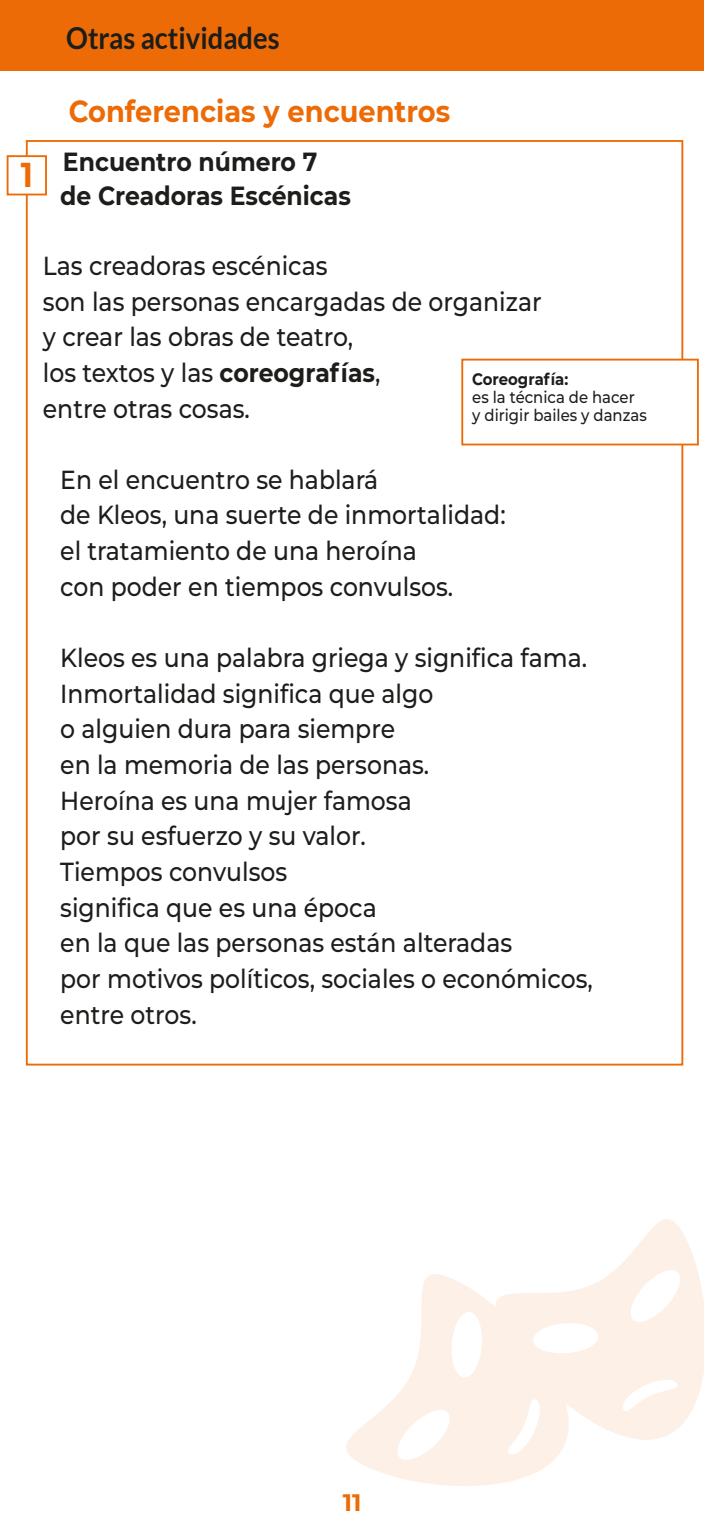
<style>
.page{position:relative;width:704px;height:1523px;background:#fff}
.page>*{position:absolute;margin:0;border:0;box-sizing:border-box;transform-origin:0 0}
.t1{font:700 34.38px "Montserrat";color:#ed6b06;scale:.9 1}
.t2{font:700 30.25px "Montserrat";color:#ed6b06;scale:.9 1}
.t3{font:700 30.25px "Lato";color:#1d1d1b;scale:.9 1}
.t4{font:500 26.12px/35.6px "Montserrat";color:#1d1d1b;scale:.9 1}
.t5{font:700 26.12px/34.4px "Montserrat";color:#1d1d1b;scale:.9 1}
.t6{font:700 23.75px "Montserrat";color:#ed6b06}
.t7{font:500 16.5px/18px "Montserrat";color:#1d1d1b;scale:.9 1}
.t8{font:700 16.5px "Montserrat";color:#1d1d1b;scale:.9 1}
.s1{font-weight:700}
</style>
<div class="page">
<div style="left:7px;top:155px;width:40px;height:40px;background:#fff;border:2px solid #ed6b06"></div>
<div style="left:461px;top:359px;width:237px;height:86px;background:#fff;border:2px solid #ed6b06"></div>
<svg style="left:588px;top:1219px;width:115px;height:221px;fill:#fdf0e6"></svg>
<svg style="left:346px;top:1274px;width:242px;height:212px;fill:#fdf0e6"></svg>
<div style="left:0;top:0;width:703px;height:70px;background:#ed6b06"></div>
<h1 class="t1" style="left:21px;top:150px;width:15px">1</h1>
<p class="t3" style="left:66px;top:21px;width:238px">Otras actividades</p>
<p class="t2" style="left:69px;top:90px;width:425px">Conferencias y encuentros</p>
<p class="t5" style="left:60px;top:143px;width:324px">Encuentro número 7 de Creadoras Escénicas</p>
<p class="t4" style="left:43px;top:247px;width:555px">Las creadoras escénicas<br>son las personas encargadas de organizar y crear las obras de teatro,<br>los textos y las <span class="s1">coreografías</span>,<br>entre otras cosas.</p>
<p class="t8" style="left:472px;top:367px;width:108px">Coreografía:</p>
<p class="t7" style="left:472px;top:387px;width:195px">es la técnica de hacer y dirigir bailes y danzas</p>
<p class="t4" style="left:60px;top:461px;width:496px">En el encuentro se hablará<br>de Kleos, una suerte de inmortalidad: el tratamiento de una heroína<br>con poder en tiempos convulsos.</p>
<p class="t4" style="left:60px;top:639px;width:593px">Kleos es una palabra griega y significa fama.<br>Inmortalidad significa que algo<br>o alguien dura para siempre<br>en la memoria de las personas.<br>Heroína es una mujer famosa<br>por su esfuerzo y su valor.<br>Tiempos convulsos<br>significa que es una época<br>en la que las personas están alteradas<br>por motivos políticos, sociales o económicos, entre otros.</p>
<p class="t6" style="left:342px;top:1485px;width:20px">11</p>
</div>
